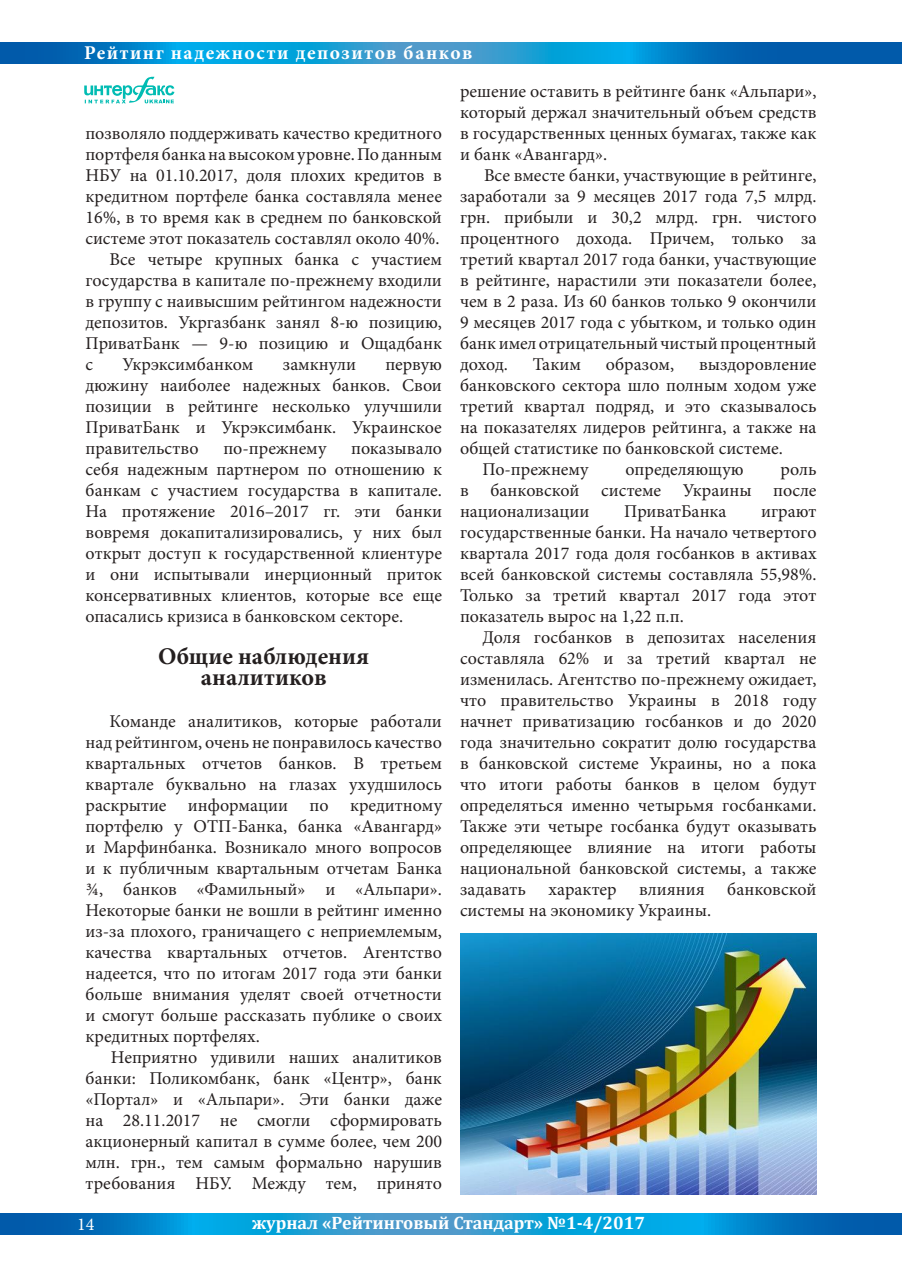
<style>
.page{position:relative;width:902px;height:1280px;background:#fff}
.page>*{position:absolute;margin:0;border:0;box-sizing:border-box;transform-origin:0 0}
.t1{font:700 24px/21px "Minion Pro";color:#241f1f;text-align:center}
.t2{font:700 19.5px "Minion Pro";letter-spacing:.075em;color:#fff}
.t3{font:18px/21px "Minion Pro";color:#241f1f;text-align:justify}
.t4{font:700 18px "Cambria";color:#fff}
.t5{font:18px "Minion Pro";color:#fff}
</style>
<div class="page">
<svg style="left:0;top:1214px;width:901px;height:21px;background:#108ccc"></svg>
<svg style="left:0;top:43px;width:901px;height:21px;background:#0e87c8"></svg>
<img style="left:460px;top:933px;width:356px;height:262px">
<svg style="left:84px;top:77px;width:90px;height:26px"></svg>
<p class="t2" style="left:84px;top:39px;width:389px">Рейтинг надежности депозитов банков</p>
<p class="t3" style="left:85px;top:123px;width:358px">позволяло поддерживать качество кредитного</p>
<p class="t3" style="left:85px;top:144px;width:358px">портфеля банка на высоком уровне. По данным</p>
<p class="t3" style="left:85px;top:165px;width:358px">НБУ на 01.10.2017, доля плохих кредитов в</p>
<p class="t3" style="left:85px;top:186px;width:358px">кредитном портфеле банка составляла менее</p>
<p class="t3" style="left:85px;top:207px;width:358px">16%, в то время как в среднем по банковской</p>
<p class="t3" style="left:85px;top:228px;width:355px">системе этот показатель составлял около 40%.</p>
<p class="t3" style="left:109px;top:249px;width:334px">Все четыре крупных банка с участием</p>
<p class="t3" style="left:85px;top:270px;width:358px">государства в капитале по-прежнему входили</p>
<p class="t3" style="left:85px;top:291px;width:358px">в группу с наивысшим рейтингом надежности</p>
<p class="t3" style="left:85px;top:312px;width:358px">депозитов. Укргазбанк занял 8-ю позицию,</p>
<p class="t3" style="left:85px;top:333px;width:358px">ПриватБанк — 9-ю позицию и Ощадбанк</p>
<p class="t3" style="left:85px;top:354px;width:9px">с</p>
<p class="t3" style="left:122px;top:354px;width:132px">Укрэксимбанком</p>
<p class="t3" style="left:283px;top:354px;width:75px">замкнули</p>
<p class="t3" style="left:85px;top:354px;width:358px;text-indent:300px">первую дюжину наиболее надежных банков. Свои позиции в рейтинге несколько улучшили ПриватБанк и Укрэксимбанк. Украинское правительство</p>
<p class="t3" style="left:223px;top:438px;width:105px">по-прежнему</p>
<p class="t3" style="left:85px;top:438px;width:358px;text-indent:266px">показывало себя надежным партнером по отношению к банкам с участием государства в капитале.<br>На протяжение 2016–2017 гг. эти банки вовремя докапитализировались, у них был открыт доступ к государственной клиентуре и они испытывали инерционный приток консервативных клиентов, которые все еще опасались кризиса в банковском секторе.</p>
<h1 class="t1" style="left:158px;top:646px;width:212px">Общие наблюдения аналитиков</h1>
<p class="t3" style="left:85px;top:711px;width:358px;text-indent:24px">Команде аналитиков, которые работали над рейтингом, очень не понравилось качество квартальных отчетов банков. В третьем квартале буквально на глазах ухудшилось раскрытие информации по кредитному портфелю у ОТП-Банка, банка «Авангард» и Марфинбанка. Возникало много вопросов и к публичным квартальным отчетам Банка ¾, банков «Фамильный» и «Альпари».<br>Некоторые банки не вошли в рейтинг именно из-за плохого, граничащего с неприемлемым, качества квартальных отчетов. Агентство надеется, что по итогам 2017 года эти банки больше внимания уделят своей отчетности и смогут больше рассказать публике о своих кредитных портфелях.</p>
<p class="t3" style="left:85px;top:1047px;width:358px;text-indent:26px">Неприятно удивили наших аналитиков банки: Поликомбанк, банк «Центр», банк «Портал» и «Альпари». Эти банки даже на 28.11.2017 не смогли сформировать акционерный капитал в сумме более, чем 200 млн. грн., тем самым формально нарушив требования НБУ. Между тем, принято</p>
<p class="t3" style="left:460px;top:81px;width:358px">решение оставить в рейтинге банк «Альпари», который держал значительный объем средств в государственных ценных бумагах, также как и банк «Авангард».</p>
<p class="t3" style="left:460px;top:165px;width:358px;text-indent:24px">Все вместе банки, участвующие в рейтинге, заработали за 9 месяцев 2017 года 7,5 млрд. грн. прибыли и 30,2 млрд. грн. чистого процентного дохода. Причем, только за третий квартал 2017 года банки, участвующие в рейтинге, нарастили эти показатели более, чем в 2 раза. Из 60 банков только 9 окончили 9 месяцев 2017 года с убытком, и только один банк имел отрицательный чистый процентный доход.</p>
<p class="t3" style="left:533px;top:354px;width:50px">Таким</p>
<p class="t3" style="left:605px;top:354px;width:70px">образом,</p>
<p class="t3" style="left:699px;top:354px;width:119px">выздоровление</p>
<p class="t3" style="left:460px;top:375px;width:358px">банковского сектора шло полным ходом уже</p>
<p class="t3" style="left:460px;top:396px;width:358px">третий квартал подряд, и это сказывалось</p>
<p class="t3" style="left:460px;top:417px;width:358px">на показателях лидеров рейтинга, а также на</p>
<p class="t3" style="left:460px;top:438px;width:324px">общей статистике по банковской системе.</p>
<p class="t3" style="left:482px;top:459px;width:108px">По-прежнему</p>
<p class="t3" style="left:625px;top:459px;width:120px">определяющую</p>
<p class="t3" style="left:460px;top:459px;width:358px;text-indent:320px">роль в банковской системе Украины после национализации</p>
<p class="t3" style="left:624px;top:501px;width:104px">ПриватБанка</p>
<p class="t3" style="left:460px;top:501px;width:358px;text-indent:301px">играют государственные банки. На начало четвертого квартала 2017 года доля госбанков в активах всей банковской системы составляла 55,98%.<br>Только за третий квартал 2017 года этот показатель вырос на 1,22 п.п.</p>
<p class="t3" style="left:460px;top:627px;width:358px;text-indent:22px">Доля госбанков в депозитах населения составляла 62% и за третий квартал не изменилась. Агентство по-прежнему ожидает, что правительство Украины в 2018 году начнет приватизацию госбанков и до 2020 года значительно сократит долю государства в банковской системе Украины, но а пока что итоги работы банков в целом будут определяться именно четырьмя госбанками.<br>Также эти четыре госбанка будут оказывать определяющее влияние на итоги работы национальной банковской системы, а также задавать характер влияния банковской системы на экономику Украины.</p>
<p class="t5" style="left:77px;top:1212px;width:19px">14</p>
<p class="t4" style="left:252px;top:1210px;width:395px">журнал «Рейтинговый Стандарт» №1-4/2017</p>
</div>
